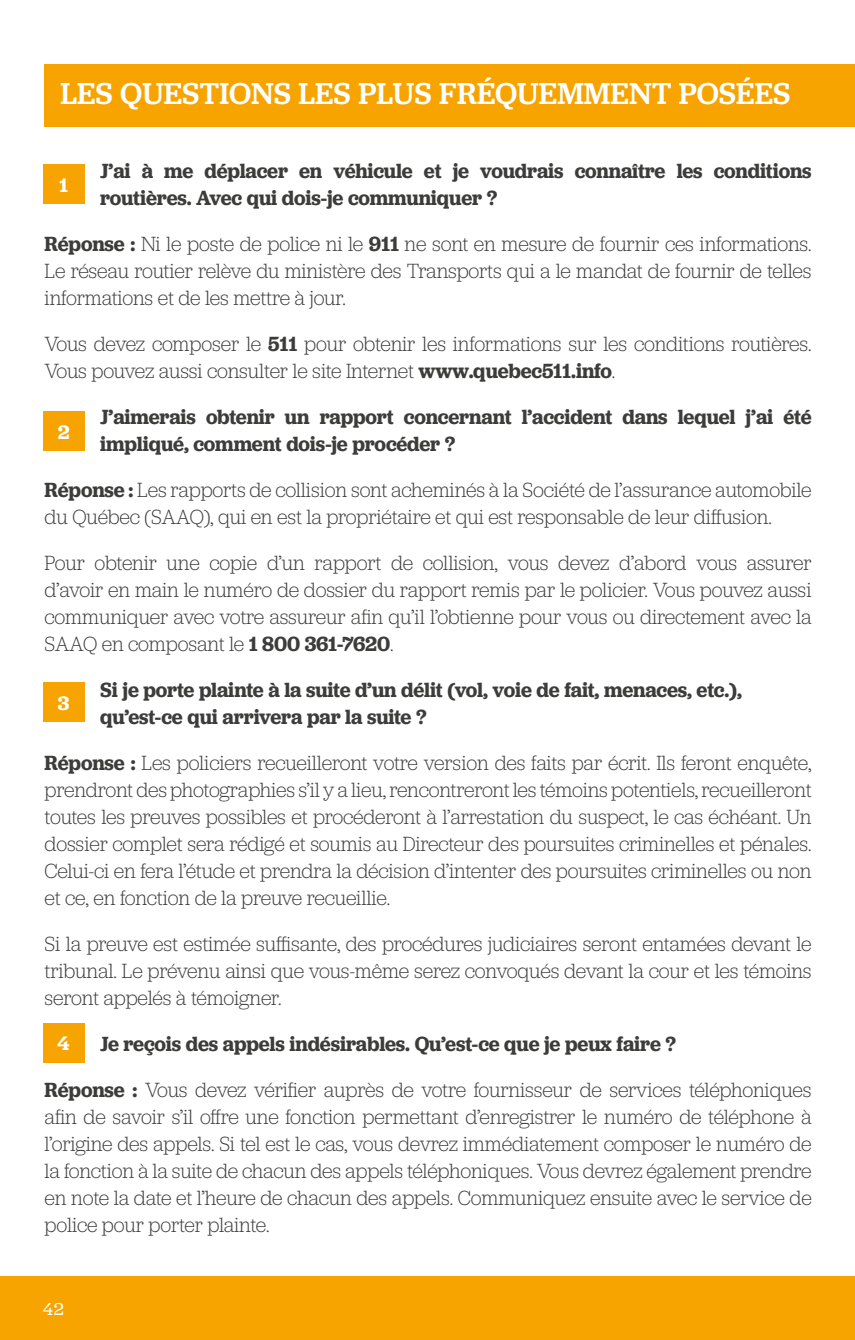
<style>
.page{position:relative;width:855px;height:1340px;background:#fff}
.page>*{position:absolute;margin:0;border:0;box-sizing:border-box;transform-origin:0 0}
.t1{font:500 31.5px "Jubilat";color:#fff}
.t2{font:300 21.38px/27px "Jubilat";letter-spacing:-.01em;color:#3c3c3b;text-align:justify;scale:.95 1}
.t3{font:600 21.38px/27px "Jubilat";letter-spacing:-.01em;color:#3c3c3b;scale:.95 1}
.t4{font:600 20.25px "Jubilat";color:#fff}
.t5{font:18px "Jubilat";color:#fff}
.s1{font-weight:600}
</style>
<div class="page">
<div style="left:0;top:1276px;width:855px;height:63px;background:#f7a400"></div>
<div style="left:45px;top:64px;width:810px;height:63px;background:#f7a400"></div>
<div style="left:43px;top:164px;width:41px;height:39px;background:#f7a400"></div>
<div style="left:43px;top:412px;width:41px;height:39px;background:#f7a400"></div>
<div style="left:43px;top:682px;width:41px;height:39px;background:#f7a400"></div>
<div style="left:43px;top:1023px;width:41px;height:39px;background:#f7a400"></div>
<h1 class="t1" style="left:61px;top:73px;width:731px">LES QUESTIONS LES PLUS FRÉQUEMMENT POSÉES</h1>
<p class="t3" style="left:100px;top:156px;width:750px">J’ai à me déplacer en véhicule et je voudrais connaître les conditions routières. Avec qui dois-je communiquer ?</p>
<p class="t2" style="left:45px;top:229px;width:809px"><span class="s1">Réponse :</span> Ni le poste de police ni le <span class="s1">911</span> ne sont en mesure de fournir ces informations.<br>Le réseau routier relève du ministère des Transports qui a le mandat de fournir de telles informations et de les mettre à jour.</p>
<p class="t2" style="left:45px;top:329px;width:809px">Vous devez composer le <span class="s1">511</span> pour obtenir les informations sur les conditions routières.<br>Vous pouvez aussi consulter le site Internet <span class="s1">www.quebec511.info</span>.</p>
<p class="t3" style="left:100px;top:403px;width:750px">J’aimerais obtenir un rapport concernant l’accident dans lequel j’ai été impliqué, comment dois-je procéder ?</p>
<p class="t2" style="left:45px;top:475px;width:809px"><span class="s1">Réponse :</span> Les rapports de collision sont acheminés à la Société de l’assurance automobile du Québec (SAAQ), qui en est la propriétaire et qui est responsable de leur diffusion.</p>
<p class="t2" style="left:45px;top:548px;width:809px">Pour obtenir une copie d’un rapport de collision, vous devez d’abord vous assurer d’avoir en main le numéro de dossier du rapport remis par le policier. Vous pouvez aussi communiquer avec votre assureur afin qu’il l’obtienne pour vous ou directement avec la SAAQ en composant le <span class="s1">1 800 361-7620</span>.</p>
<p class="t3" style="left:100px;top:676px;width:677px">Si je porte plainte à la suite d’un délit (vol, voie de fait, menaces, etc.), qu’est-ce qui arrivera par la suite ?</p>
<p class="t2" style="left:45px;top:748px;width:809px"><span class="s1">Réponse :</span> Les policiers recueilleront votre version des faits par écrit. Ils feront enquête, prendront des photographies s’il y a lieu, rencontreront les témoins potentiels, recueilleront toutes les preuves possibles et procéderont à l’arrestation du suspect, le cas échéant. Un dossier complet sera rédigé et soumis au Directeur des poursuites criminelles et pénales.<br>Celui-ci en fera l’étude et prendra la décision d’intenter des poursuites criminelles ou non et ce, en fonction de la preuve recueillie.</p>
<p class="t2" style="left:45px;top:929px;width:809px">Si la preuve est estimée suffisante, des procédures judiciaires seront entamées devant le tribunal. Le prévenu ainsi que vous-même serez convoqués devant la cour et les témoins seront appelés à témoigner.</p>
<p class="t2" style="left:45px;top:1019px;width:808px;line-height:46.1px;text-indent:55px"><span class="s1">Je reçois des appels indésirables. Qu’est-ce que je peux faire ?<br>Réponse :</span> Vous devez vérifier auprès de votre fournisseur de services téléphoniques</p>
<p class="t2" style="left:45px;top:1102px;width:809px">afin de savoir s’il offre une fonction permettant d’enregistrer le numéro de téléphone à l’origine des appels. Si tel est le cas, vous devrez immédiatement composer le numéro de la fonction à la suite de chacun des appels téléphoniques. Vous devrez également prendre en note la date et l’heure de chacun des appels. Communiquez ensuite avec le service de police pour porter plainte.</p>
<p class="t4" style="left:59px;top:172px;width:10px">1</p>
<p class="t4" style="left:58px;top:419px;width:13px">2</p>
<p class="t4" style="left:58px;top:690px;width:13px">3</p>
<p class="t4" style="left:57px;top:1030px;width:14px">4</p>
<p class="t5" style="left:43px;top:1297px;width:22px">42</p>
</div>
